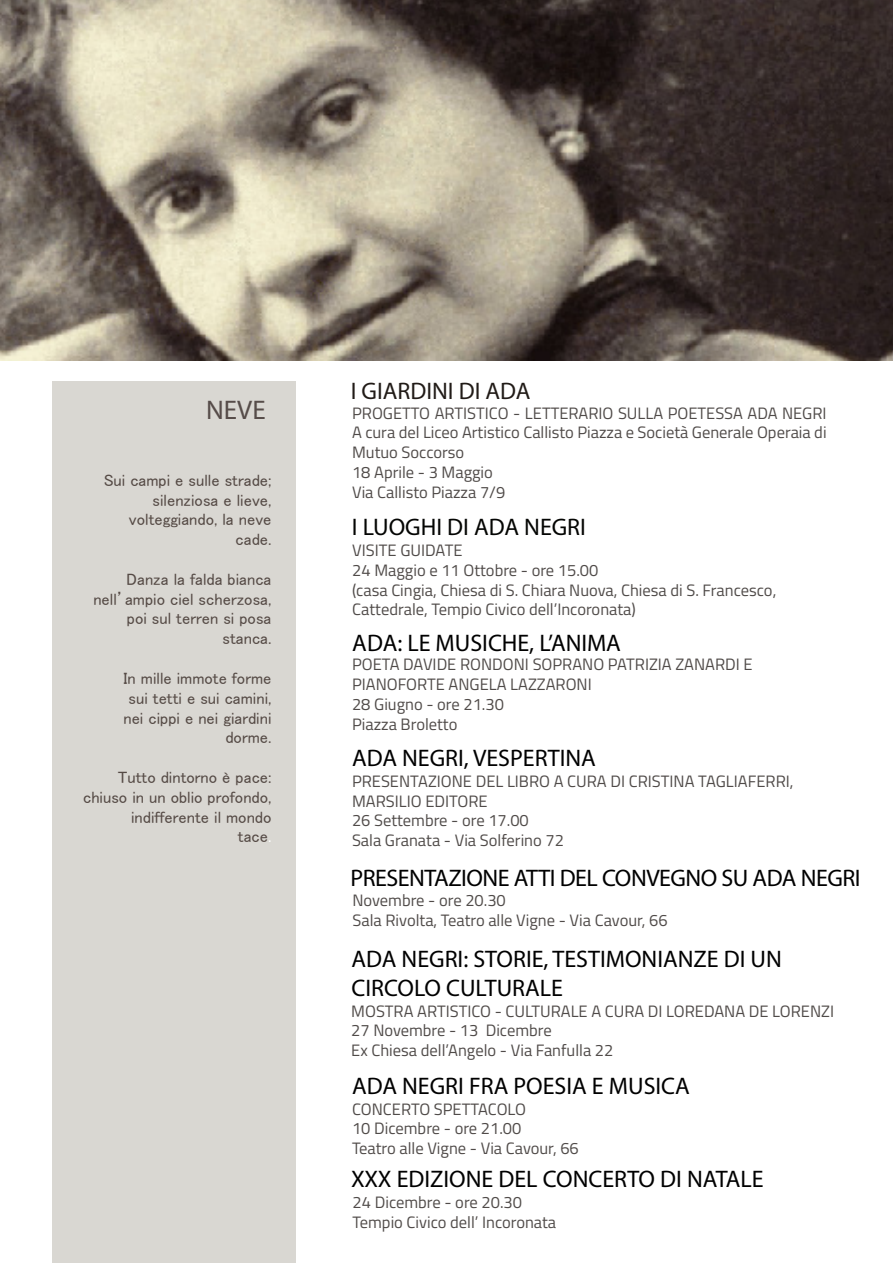
<style>
.page{position:relative;width:893px;height:1263px;background:#fff}
.page>*{position:absolute;margin:0;border:0;box-sizing:border-box;transform-origin:0 0}
.t1{font:27px "Myriad Pro";color:#564c49}
.t2{font:24px "Myriad Pro";color:#000}
.t3{font:24px "Myriad Pro";letter-spacing:-.02em;color:#000}
.t4{font:24px "Myriad Pro";color:#040503}
.t5{font:24px "Myriad Pro";color:#211b17}
.t6{font:16.5px/19.8px "Titillium Web";color:#504b49;text-align:justify}
.t7{font:16.5px "MS UI Gothic";color:#554a45}
.s1{color:#fff}
</style>
<div class="page">
<img style="left:0;top:0;width:893px;height:361px">
<div style="left:52px;top:381px;width:243px;height:882px;background:#d9d7d2"></div>
<p class="t1" style="left:206px;top:394px;width:61px">NEVE</p>
<p class="t7" style="left:104px;top:472px;width:169px">Sui campi e sulle strade;</p>
<p class="t7" style="left:153px;top:491px;width:120px">silenziosa e lieve,</p>
<p class="t7" style="left:129px;top:511px;width:144px">volteggiando, la neve</p>
<p class="t7" style="left:236px;top:531px;width:37px">cade.</p>
<p class="t7" style="left:126px;top:571px;width:147px">Danza la falda bianca</p>
<p class="t7" style="left:93px;top:590px;width:180px">nell’ampio ciel scherzosa,</p>
<p class="t7" style="left:127px;top:610px;width:146px">poi sul terren si posa</p>
<p class="t7" style="left:222px;top:630px;width:51px">stanca.</p>
<p class="t7" style="left:124px;top:670px;width:149px">In mille immote forme</p>
<p class="t7" style="left:128px;top:689px;width:145px">sui tetti e sui camini,</p>
<p class="t7" style="left:123px;top:709px;width:150px">nei cippi e nei giardini</p>
<p class="t7" style="left:225px;top:729px;width:48px">dorme.</p>
<p class="t7" style="left:118px;top:769px;width:155px">Tutto dintorno è pace:</p>
<p class="t7" style="left:83px;top:788px;width:190px">chiuso in un oblio profondo,</p>
<p class="t7" style="left:131px;top:808px;width:142px">indifferente il mondo</p>
<p class="t7" style="left:238px;top:828px;width:35px">tace<span class="s1">.</span></p>
<p class="t5" style="left:351px;top:376px;width:181px">I GIARDINI DI ADA</p>
<p class="t6" style="left:352px;top:402px;width:476px">PROGETTO ARTISTICO - LETTERARIO SULLA POETESSA ADA NEGRI A cura del Liceo Artistico Callisto Piazza e Società Generale Operaia di Mutuo Soccorso</p>
<p class="t6" style="left:352px;top:461px;width:142px">18 Aprile - 3 Maggio</p>
<p class="t6" style="left:352px;top:481px;width:155px">Via Callisto Piazza 7/9</p>
<p class="t4" style="left:352px;top:512px;width:235px">I LUOGHI DI ADA NEGRI</p>
<p class="t6" style="left:352px;top:539px;width:112px">VISITE GUIDATE</p>
<p class="t6" style="left:352px;top:559px;width:248px">24 Maggio e 11 Ottobre - ore 15.00</p>
<p class="t6" style="left:352px;top:579px;width:426px">(casa Cingia, Chiesa di S. Chiara Nuova, Chiesa di S. Francesco,<br>Cattedrale, Tempio Civico dell’Incoronata)</p>
<p class="t6" style="left:352px;top:654px;width:402px">POETA DAVIDE RONDONI SOPRANO PATRIZIA ZANARDI E</p>
<p class="t6" style="left:352px;top:674px;width:241px">PIANOFORTE ANGELA LAZZARONI</p>
<p class="t6" style="left:352px;top:693px;width:153px">28 Giugno - ore 21.30</p>
<p class="t6" style="left:352px;top:713px;width:107px">Piazza Broletto</p>
<p class="t2" style="left:352px;top:628px;width:270px">ADA: LE MUSICHE, L’ANIMA</p>
<p class="t2" style="left:352px;top:743px;width:245px">ADA NEGRI, VESPERTINA</p>
<p class="t6" style="left:352px;top:770px;width:443px">PRESENTAZIONE DEL LIBRO A CURA DI CRISTINA TAGLIAFERRI,</p>
<p class="t6" style="left:352px;top:790px;width:137px">MARSILIO EDITORE</p>
<p class="t6" style="left:352px;top:810px;width:178px">26 Settembre - ore 17.00</p>
<p class="t6" style="left:352px;top:830px;width:213px">Sala Granata - Via Solferino 72</p>
<p class="t3" style="left:350px;top:863px;width:512px">PRESENTAZIONE ATTI DEL CONVEGNO SU ADA NEGRI</p>
<p class="t6" style="left:352px;top:890px;width:155px">Novembre - ore 20.30</p>
<p class="t6" style="left:352px;top:909px;width:317px">Sala Rivolta, Teatro alle Vigne - Via Cavour, 66</p>
<p class="t2" style="left:351px;top:944px;width:432px">ADA NEGRI: STORIE, TESTIMONIANZE DI UN</p>
<p class="t2" style="left:351px;top:973px;width:213px">CIRCOLO CULTURALE</p>
<p class="t6" style="left:351px;top:1000px;width:484px">MOSTRA ARTISTICO - CULTURALE A CURA DI LOREDANA DE LORENZI</p>
<p class="t6" style="left:351px;top:1020px;width:202px">27 Novembre - 13 Dicembre</p>
<p class="t6" style="left:351px;top:1040px;width:264px">Ex Chiesa dell’Angelo - Via Fanfulla 22</p>
<p class="t2" style="left:352px;top:1071px;width:339px">ADA NEGRI FRA POESIA E MUSICA</p>
<p class="t6" style="left:352px;top:1098px;width:176px">CONCERTO SPETTACOLO</p>
<p class="t6" style="left:352px;top:1118px;width:171px">10 Dicembre - ore 21.00</p>
<p class="t6" style="left:352px;top:1138px;width:228px">Teatro alle Vigne - Via Cavour, 66</p>
<p class="t2" style="left:351px;top:1164px;width:414px">XXX EDIZIONE DEL CONCERTO DI NATALE</p>
<p class="t6" style="left:353px;top:1191px;width:171px">24 Dicembre - ore 20.30</p>
<p class="t6" style="left:353px;top:1211px;width:205px">Tempio Civico dell’ Incoronata</p>
</div>
